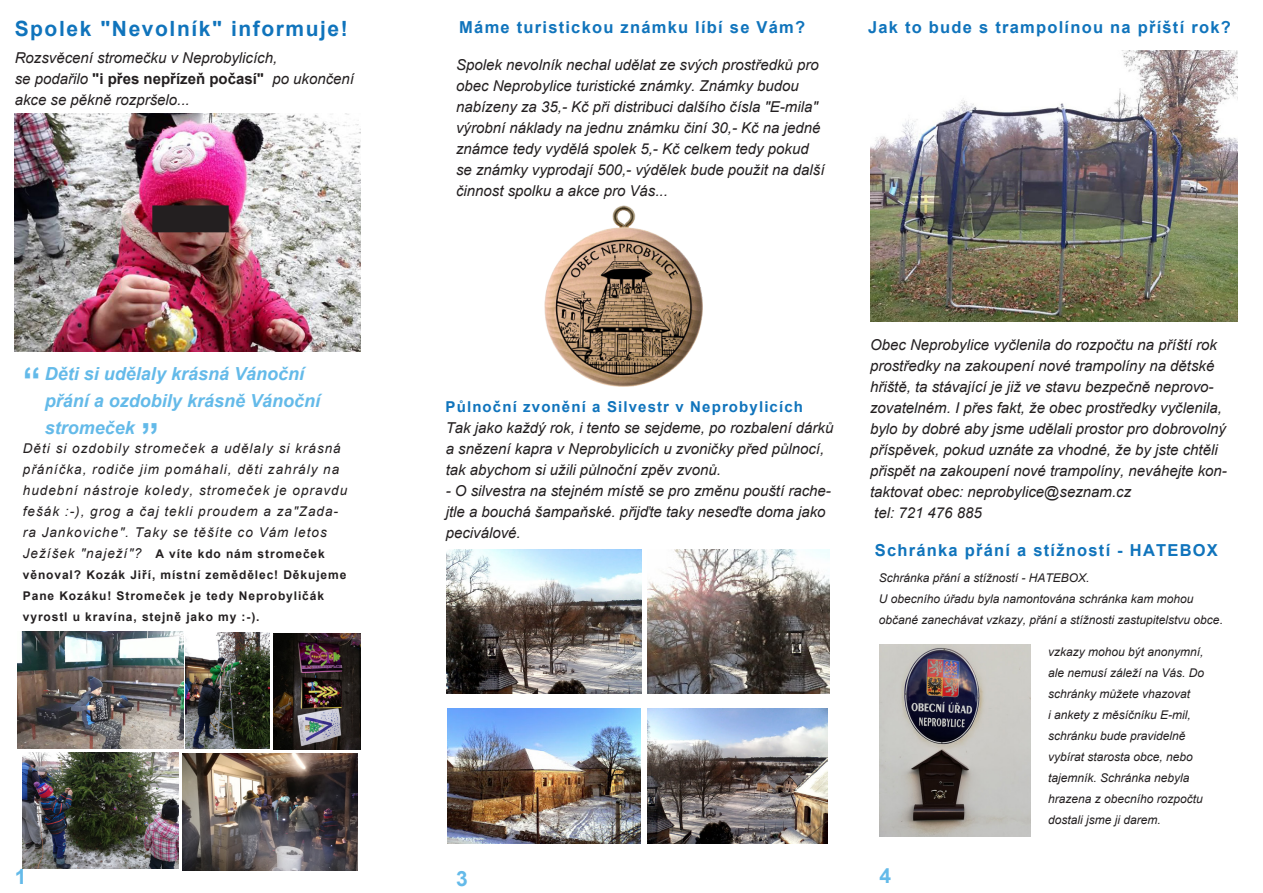
<style>
.page{position:relative;width:1263px;height:893px;background:#fff}
.page>*{position:absolute;margin:0;border:0;box-sizing:border-box;transform-origin:0 0}
.t1{font:700 36px "Arial";color:#64bae9}
.t2{font:700 21px "Arial";letter-spacing:.075em;color:#1074bc}
.t3{font:700 21px "Arial";color:#64bae9}
.t4{font:italic 700 18px/27px "Arial";color:#64bae9}
.t5{font:700 16.5px "Arial";letter-spacing:.075em;color:#1074bc}
.t6{font:italic 15px/21px "Arial";color:#231f20}
.t7{font:700 15px "Arial";letter-spacing:.075em;color:#1074bc}
.t8{font:italic 13.5px/21px "Arial";letter-spacing:.075em;color:#231f20}
.t9{font:italic 12px/21px "Arial";color:#231f20}
.t10{font:700 12px/21px "Arial";letter-spacing:.075em;color:#231f20}
.s1{font-weight:700;font-style:normal}
.s2{font-weight:400;font-style:italic;font-size:13.5px}
</style>
<div class="page">
<img style="left:545px;top:205px;width:157px;height:181px">
<img style="left:15px;top:113px;width:345px;height:238px">
<img style="left:17px;top:632px;width:252px;height:117px">
<img style="left:23px;top:752px;width:155px;height:116px">
<img style="left:182px;top:753px;width:175px;height:117px">
<img style="left:274px;top:634px;width:86px;height:115px">
<img style="left:870px;top:50px;width:368px;height:271px">
<img style="left:447px;top:549px;width:194px;height:144px">
<img style="left:879px;top:644px;width:151px;height:192px">
<img style="left:648px;top:549px;width:181px;height:144px">
<img style="left:448px;top:709px;width:192px;height:135px">
<img style="left:648px;top:709px;width:180px;height:135px">
<div style="left:153px;top:206px;width:75px;height:26px;background:#231f20"></div>
<div style="left:152px;top:205px;width:77px;height:27px;border:2px solid #231f20"></div>
<p class="t2" style="left:15px;top:13px;width:335px">Spolek "Nevolník" informuje!</p>
<p class="t6" style="left:15px;top:48px;width:264px">Rozsvěcení stromečku v Neprobylicích,</p>
<p class="t6" style="left:15px;top:69px;width:341px">se podařilo <span class="s1">"i přes nepřízeň počasí"</span> po ukončení akce se pěkně rozpršelo...</p>
<p class="t1" style="left:23px;top:355px;width:19px">“</p>
<p class="t4" style="left:45px;top:361px;width:277px">Děti si udělaly krásná Vánoční přání a ozdobily krásně Vánoční stromeček</p>
<p class="t1" style="left:141px;top:410px;width:19px">”</p>
<p class="t8" style="left:23px;top:438px;width:326px">Děti si ozdobily stromeček a udělaly si krásná přáníčka, rodiče jim pomáhali, děti zahrály na hudební nástroje koledy, stromeček je opravdu fešák :-), grog a čaj tekli proudem a za"Zada&shy;ra Jankoviche". Taky se těšíte co Vám letos</p>
<p class="t10" style="left:23px;top:544px;width:325px"><span class="s2">Ježíšek "naježí"?</span> A víte kdo nám stromeček věnoval? Kozák Jiří, místní zemědělec! Děkujeme Pane Kozáku! Stromeček je tedy Neprobyličák vyrostl u kravína, stejně jako my :-).</p>
<p class="t5" style="left:459px;top:15px;width:347px">Máme turistickou známku líbí se Vám?</p>
<p class="t6" style="left:456px;top:55px;width:370px">Spolek nevolník nechal udělat ze svých prostředků pro obec Neprobylice turistické známky. Známky budou nabízeny za 35,- Kč při distribuci dalšího čísla "E-mila" výrobní náklady na jednu známku činí 30,- Kč na jedné známce tedy vydělá spolek 5,- Kč celkem tedy pokud se známky vyprodají 500,- výdělek bude použit na další činnost spolku a akce pro Vás...</p>
<p class="t5" style="left:868px;top:16px;width:364px">Jak to bude s trampolínou na příští rok?</p>
<p class="t7" style="left:446px;top:397px;width:359px">Půlnoční zvonění a Silvestr v Neprobylicích</p>
<p class="t6" style="left:446px;top:418px;width:389px">Tak jako každý rok, i tento se sejdeme, po rozbalení dárků a snězení kapra v Neprobylicích u zvoničky před půlnocí, tak abychom si užili půlnoční zpěv zvonů.</p>
<p class="t6" style="left:446px;top:481px;width:387px">- O silvestra na stejném místě se pro změnu pouští rache&shy;jtle a bouchá šampaňské. přijďte taky neseďte doma jako peciválové.</p>
<p class="t6" style="left:870px;top:334px;width:358px">Obec Neprobylice vyčlenila do rozpočtu na příští rok prostředky na zakoupení nové trampolíny na dětské hřiště, ta stávající je již ve stavu bezpečně neprovo&shy;zovatelném. I přes fakt, že obec prostředky vyčlenila, bylo by dobré aby jsme udělali prostor pro dobrovolný příspěvek, pokud uznáte za vhodné, že by jste chtěli přispět na zakoupení nové trampolíny, neváhejte kon&shy;taktovat obec: neprobylice@seznam.cz<br>tel: 721 476 885</p>
<p class="t5" style="left:875px;top:539px;width:345px">Schránka přání a stížností - HATEBOX</p>
<p class="t9" style="left:879px;top:567px;width:212px">Schránka přání a stížností - HATEBOX.</p>
<p class="t9" style="left:879px;top:588px;width:346px">U obecního úřadu byla namontována schránka kam mohou občané zanechávat vzkazy, přání a stížnosti zastupitelstvu obce.</p>
<p class="t9" style="left:1048px;top:641px;width:158px">vzkazy mohou být anonymní, ale nemusí záleží na Vás. Do schránky můžete vhazovat<br>i ankety z měsíčníku E-mil, schránku bude pravidelně vybírat starosta obce, nebo tajemník. Schránka nebyla hrazena z obecního rozpočtu dostali jsme ji darem.</p>
<p class="t3" style="left:15px;top:862px;width:13px">1</p>
<p class="t3" style="left:456px;top:863px;width:13px">3</p>
<p class="t3" style="left:879px;top:860px;width:13px">4</p>
</div>
